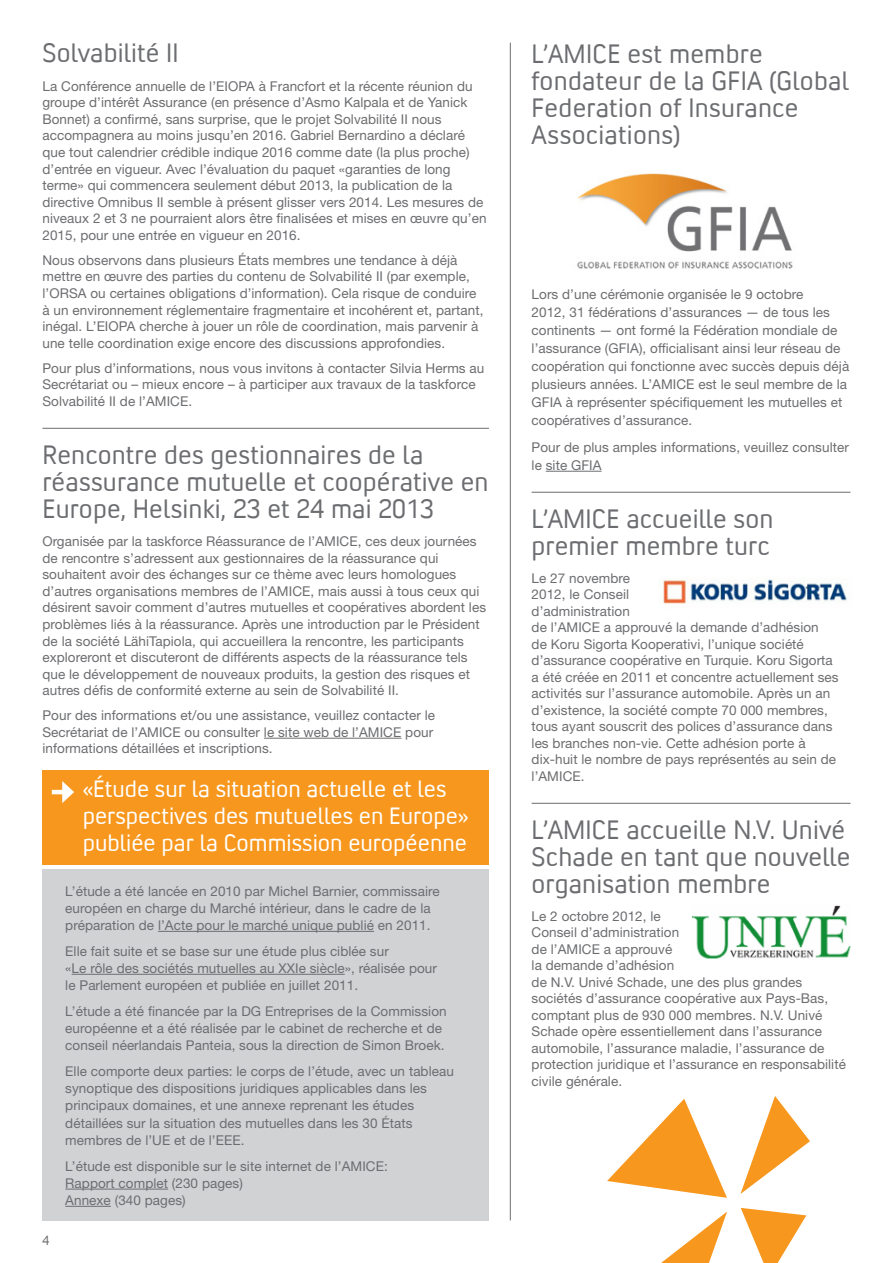
<style>
.page{position:relative;width:893px;height:1263px;background:#fff}
.page>*{position:absolute;margin:0;border:0;box-sizing:border-box;transform-origin:0 0}
.Amice_TITEL_met_RULE{font:27px/27px "Convection";letter-spacing:.005em;color:#6c6d70}
.Amice_TITEL{font:27px/27px "Convection";letter-spacing:.01em;color:#6c6d70}
.Amice_TITEL-2{font:24px/27px "Convection";color:#fff}
.Amice_body_copy{font:13.5px/16.5px "Helvetica Neue LT Std";letter-spacing:.005em;color:#6c6d70}
.t1{font:13.5px "Convection";color:#6c6d70}
</style>
<div class="page">
<div style="left:43px;top:868px;width:446px;height:352px;background:#d1d2d4"></div>
<hr style="left:510px;top:43px;width:1px;height:1177px;background:#6c6d70">
<hr style="left:42px;top:428px;width:447px;height:1px;background:#6c6d70">
<hr style="left:264px;top:738px;width:137px;height:1px;background:#6c6d70">
<hr style="left:546px;top:471px;width:56px;height:1px;background:#6c6d70">
<hr style="left:532px;top:492px;width:318px;height:1px;background:#6c6d70">
<hr style="left:532px;top:803px;width:318px;height:1px;background:#6c6d70">
<img style="left:663px;top:579px;width:184px;height:25px">
<img style="left:691px;top:905px;width:160px;height:54px">
<hr style="left:158px;top:931px;width:216px;height:1px;background:#6c6d70">
<hr style="left:72px;top:974px;width:273px;height:1px;background:#6c6d70">
<hr style="left:65px;top:1189px;width:103px;height:1px;background:#6c6d70">
<hr style="left:65px;top:1206px;width:46px;height:1px;background:#6c6d70">
<img style="left:577px;top:173px;width:216px;height:96px">
<svg style="left:607px;top:1099px;width:120px;height:99px"></svg>
<svg style="left:740px;top:1096px;width:70px;height:98px"></svg>
<svg style="left:661px;top:1211px;width:66px;height:52px"></svg>
<svg style="left:741px;top:1208px;width:65px;height:55px"></svg>
<div style="left:43px;top:771px;width:446px;height:94px;background:#f7971d"></div>
<hr style="left:52px;top:790px;width:14px;height:4px;background:#fff">
<svg style="left:62px;top:781px;width:12px;height:22px"></svg>
<p class="Amice_TITEL" style="left:42px;top:39px;width:138px">Solvabilité II</p>
<p class="Amice_body_copy" style="left:42px;top:77px;width:445px">La Conférence annuelle de l’EIOPA à Francfort et la récente réunion du groupe d’intérêt Assurance (en présence d’Asmo Kalpala et de Yanick Bonnet) a confirmé, sans surprise, que le projet Solvabilité II nous accompagnera au moins jusqu’en 2016. Gabriel Bernardino a déclaré que tout calendrier crédible indique 2016 comme date (la plus proche) d’entrée en vigueur. Avec l’évaluation du paquet «garanties de long terme» qui commencera seulement début 2013, la publication de la directive Omnibus II semble à présent glisser vers 2014. Les mesures de niveaux 2 et 3 ne pourraient alors être finalisées et mises en œuvre qu’en 2015, pour une entrée en vigueur en 2016.</p>
<p class="Amice_body_copy" style="left:42px;top:252px;width:442px">Nous observons dans plusieurs États membres une tendance à déjà mettre en œuvre des parties du contenu de Solvabilité II (par exemple, l’ORSA ou certaines obligations d’information). Cela risque de conduire à un environnement réglementaire fragmentaire et incohérent et, partant, inégal. L’EIOPA cherche à jouer un rôle de coordination, mais parvenir à une telle coordination exige encore des discussions approfondies.</p>
<p class="Amice_body_copy" style="left:42px;top:359px;width:443px">Pour plus d’informations, nous vous invitons à contacter Silvia Herms au<br>Secrétariat ou – mieux encore – à participer aux travaux de la taskforce<br>Solvabilité II de l’AMICE.</p>
<p class="Amice_TITEL_met_RULE" style="left:42px;top:440px;width:447px">Rencontre des gestionnaires de la réassurance mutuelle et coopérative en<br>Europe, Helsinki, 23 et 24 mai 2013</p>
<p class="Amice_body_copy" style="left:42px;top:533px;width:445px">Organisée par la taskforce Réassurance de l’AMICE, ces deux journées de rencontre s’adressent aux gestionnaires de la réassurance qui souhaitent avoir des échanges sur ce thème avec leurs homologues d’autres organisations membres de l’AMICE, mais aussi à tous ceux qui désirent savoir comment d’autres mutuelles et coopératives abordent les problèmes liés à la réassurance. Après une introduction par le Président de la société LähiTapiola, qui accueillera la rencontre, les participants exploreront et discuteront de différents aspects de la réassurance tels que le développement de nouveaux produits, la gestion des risques et autres défis de conformité externe au sein de Solvabilité II.</p>
<p class="Amice_body_copy" style="left:42px;top:707px;width:394px">Pour des informations et/ou une assistance, veuillez contacter le<br>Secrétariat de l’AMICE ou consulter le site web de l’AMICE pour informations détaillées et inscriptions.</p>
<p class="Amice_TITEL-2" style="left:83px;top:775px;width:387px">«Étude sur la situation actuelle et les perspectives des mutuelles en Europe» publiée par la Commission européenne</p>
<p class="t1" style="left:43px;top:1231px;width:8px">4</p>
<p class="Amice_body_copy" style="left:65px;top:882px;width:376px;line-height:17.2px">L’étude a été lancée en 2010 par Michel Barnier, commissaire européen en charge du Marché intérieur, dans le cadre de la préparation de l’Acte pour le marché unique publié en 2011.</p>
<p class="Amice_body_copy" style="left:65px;top:942px;width:373px;line-height:17.2px">Elle fait suite et se base sur une étude plus ciblée sur<br>«Le rôle des sociétés mutuelles au XXIe siècle», réalisée pour le Parlement européen et publiée en juillet 2011.</p>
<p class="Amice_body_copy" style="left:65px;top:1002px;width:383px;line-height:17.2px">L’étude a été financée par la DG Entreprises de la Commission européenne et a été réalisée par le cabinet de recherche et de conseil néerlandais Panteia, sous la direction de Simon Broek.</p>
<p class="Amice_body_copy" style="left:65px;top:1062px;width:390px;line-height:17.2px">Elle comporte deux parties: le corps de l’étude, avec un tableau synoptique des dispositions juridiques applicables dans les principaux domaines, et une annexe reprenant les études détaillées sur la situation des mutuelles dans les 30 États membres de l’UE et de l’EEE.</p>
<p class="Amice_body_copy" style="left:65px;top:1157px;width:324px;line-height:17.2px">L’étude est disponible sur le site internet de l’AMICE:<br>Rapport complet (230 pages)<br>Annexe (340 pages)</p>
<p class="Amice_TITEL" style="left:532px;top:39px;width:319px">L’AMICE est membre fondateur de la GFIA (Global<br>Federation of Insurance<br>Associations)</p>
<p class="Amice_body_copy" style="left:532px;top:285px;width:319px;line-height:18px">Lors d’une cérémonie organisée le 9 octobre<br>2012, 31 fédérations d’assurances — de tous les continents — ont formé la Fédération mondiale de l’assurance (GFIA), officialisant ainsi leur réseau de coopération qui fonctionne avec succès depuis déjà plusieurs années. L’AMICE est le seul membre de la GFIA à représenter spécifiquement les mutuelles et coopératives d’assurance.</p>
<p class="Amice_body_copy" style="left:532px;top:438px;width:319px;line-height:18px">Pour de plus amples informations, veuillez consulter le site GFIA</p>
<p class="Amice_TITEL_met_RULE" style="left:532px;top:504px;width:243px">L’AMICE accueille son premier membre turc</p>
<p class="Amice_body_copy" style="left:532px;top:570px;width:309px">Le 27 novembre<br>2012, le Conseil<br>d’administration<br>de l’AMICE a approuvé la demande d’adhésion<br>de Koru Sigorta Kooperativi, l’unique société d’assurance coopérative en Turquie. Koru Sigorta a été créée en 2011 et concentre actuellement ses activités sur l’assurance automobile. Après un an d’existence, la société compte 70 000 membres, tous ayant souscrit des polices d’assurance dans les branches non-vie. Cette adhésion porte à dix-huit le nombre de pays représentés au sein de l’AMICE.</p>
<p class="Amice_TITEL_met_RULE" style="left:532px;top:815px;width:320px">L’AMICE accueille N.V. Univé<br>Schade en tant que nouvelle organisation membre</p>
<p class="Amice_body_copy" style="left:532px;top:908px;width:316px">Le 2 octobre 2012, le<br>Conseil d’administration<br>de l’AMICE a approuvé<br>la demande d’adhésion<br>de N.V. Univé Schade, une des plus grandes sociétés d’assurance coopérative aux Pays-Bas, comptant plus de 930 000 membres. N.V. Univé Schade opère essentiellement dans l’assurance automobile, l’assurance maladie, l’assurance de protection juridique et l’assurance en responsabilité civile générale.</p>
</div>
